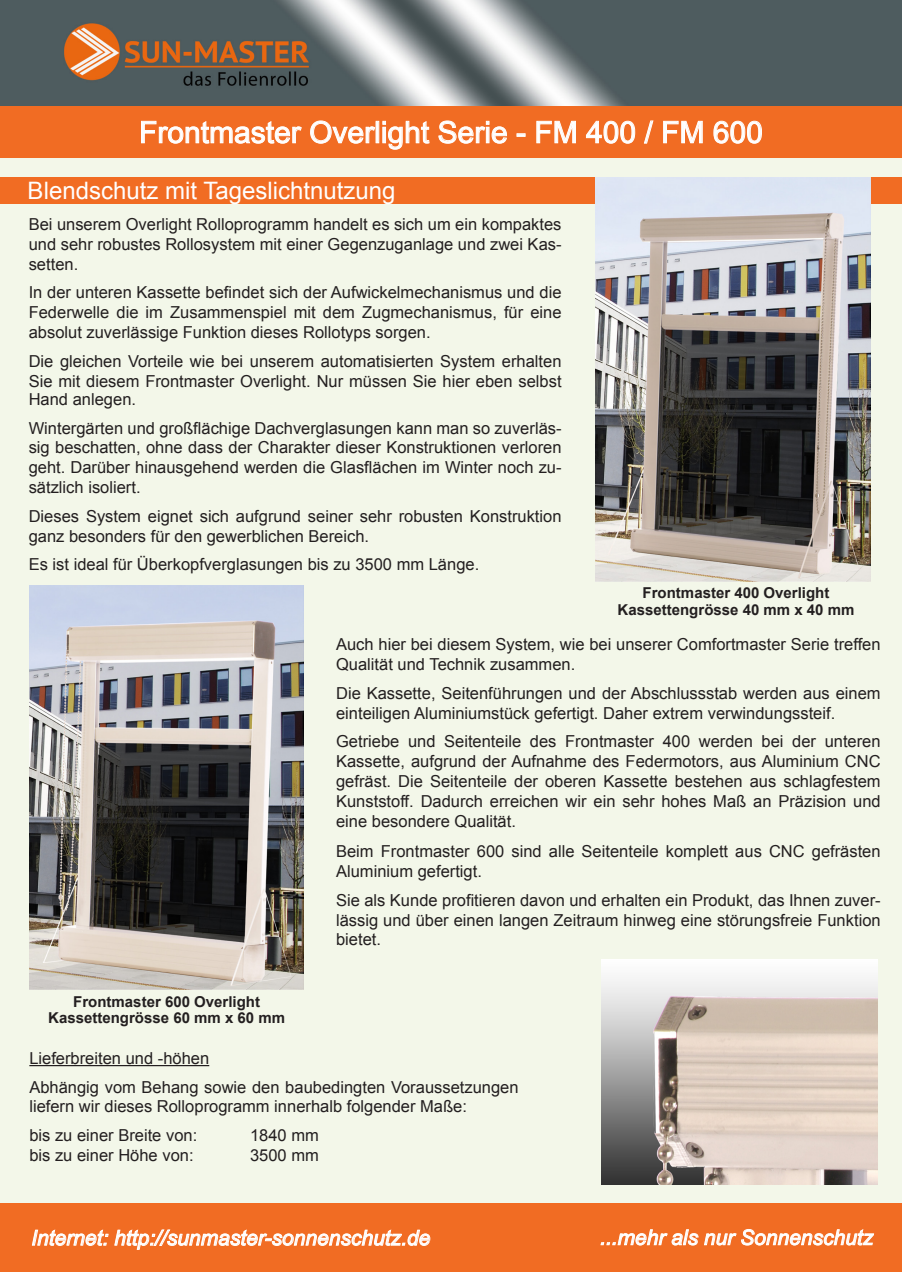
<style>
.page{position:relative;width:902px;height:1272px;background:#fff}
.page>*{position:absolute;margin:0;border:0;box-sizing:border-box;transform-origin:0 0}
.t1{font:30px "Arial";color:#fff}
.t2{font:24px "Arial";color:#fff}
.t3{font:italic 21px "Arial";color:#fff}
.t4{font:16.5px/19.8px "Arial";color:#231f20}
.t5{font:700 15px "Arial";color:#231f20}
</style>
<div class="page">
<img style="left:0;top:0;width:901px;height:1203px">
<div style="left:0;top:1203px;width:901px;height:68px;background:#f16c23"></div>
<div style="left:0;top:178px;width:901px;height:26px;background:#f16c23"></div>
<div style="left:0;top:106px;width:901px;height:51px;background:#f16c23"></div>
<svg style="left:141px;top:120px;width:161px;height:24px"></svg>
<svg style="left:310px;top:120px;width:65px;height:24px"></svg>
<svg style="left:382px;top:120px;width:48px;height:30px"></svg>
<svg style="left:438px;top:120px;width:69px;height:24px"></svg>
<svg style="left:516px;top:133px;width:9px;height:4px"></svg>
<svg style="left:536px;top:120px;width:40px;height:23px"></svg>
<svg style="left:586px;top:120px;width:49px;height:24px"></svg>
<svg style="left:644px;top:120px;width:9px;height:24px"></svg>
<svg style="left:663px;top:120px;width:40px;height:23px"></svg>
<svg style="left:713px;top:120px;width:49px;height:24px"></svg>
<img style="left:595px;top:178px;width:275px;height:403px">
<img style="left:29px;top:585px;width:275px;height:404px">
<img style="left:601px;top:959px;width:276px;height:225px">
<hr style="left:29px;top:1064px;width:180px;height:2px;background:#231f20">
<svg style="left:32px;top:1229px;width:398px;height:21px"></svg>
<svg style="left:600px;top:1229px;width:274px;height:16px"></svg>
<p class="t1" style="left:139px;top:113px;width:625px">Frontmaster Overlight Serie - FM 400 / FM 600</p>
<p class="t2" style="left:28px;top:175px;width:369px">Blendschutz mit Tageslichtnutzung</p>
<p class="t4" style="left:29px;top:214px;width:534px;text-align:justify">Bei unserem Overlight Rolloprogramm handelt es sich um ein kompaktes und sehr robustes Rollosystem mit einer Gegenzuganlage und zwei Kas&shy;setten.</p>
<p class="t4" style="left:29px;top:283px;width:534px;text-align:justify">In der unteren Kassette befindet sich der Aufwickelmechanismus und die Federwelle die im Zusammenspiel mit dem Zugmechanismus, für eine absolut zuverlässige Funktion dieses Rollotyps sorgen.</p>
<p class="t4" style="left:29px;top:351px;width:534px">Die gleichen Vorteile wie bei unserem automatisierten System erhalten<br>Sie mit diesem Frontmaster Overlight. Nur müssen Sie hier eben selbst</p>
<p class="t4" style="left:29px;top:389px;width:109px">Hand anlegen.</p>
<p class="t4" style="left:29px;top:418px;width:534px;text-align:justify">Wintergärten und großflächige Dachverglasungen kann man so zuverläs&shy;sig beschatten, ohne dass der Charakter dieser Konstruktionen verloren geht. Darüber hinausgehend werden die Glasflächen im Winter noch zu&shy;sätzlich isoliert.</p>
<p class="t4" style="left:29px;top:506px;width:534px">Dieses System eignet sich aufgrund seiner sehr robusten Konstruktion ganz besonders für den gewerblichen Bereich.</p>
<p class="t4" style="left:29px;top:555px;width:452px">Es ist ideal für Überkopfverglasungen bis zu 3500 mm Länge.</p>
<p class="t5" style="left:642px;top:583px;width:188px">Frontmaster 400 Overlight</p>
<p class="t5" style="left:617px;top:599px;width:238px">Kassettengrösse 40 mm x 40 mm</p>
<p class="t5" style="left:73px;top:991px;width:188px">Frontmaster 600 Overlight</p>
<p class="t5" style="left:48px;top:1007px;width:238px">Kassettengrösse 60 mm x 60 mm</p>
<p class="t4" style="left:336px;top:634px;width:546px">Auch hier bei diesem System, wie bei unserer Comfortmaster Serie treffen<br>Qualität und Technik zusammen.</p>
<p class="t4" style="left:336px;top:683px;width:546px">Die Kassette, Seitenführungen und der Abschlussstab werden aus einem einteiligen Aluminiumstück gefertigt. Daher extrem verwindungssteif.</p>
<p class="t4" style="left:336px;top:731px;width:546px;text-align:justify">Getriebe und Seitenteile des Frontmaster 400 werden bei der unteren Kassette, aufgrund der Aufnahme des Federmotors, aus Aluminium CNC gefräst. Die Seitenteile der oberen Kassette bestehen aus schlagfestem Kunststoff. Dadurch erreichen wir ein sehr hohes Maß an Präzision und eine besondere Qualität.</p>
<p class="t4" style="left:336px;top:841px;width:546px">Beim Frontmaster 600 sind alle Seitenteile komplett aus CNC gefrästen<br>Aluminium gefertigt.</p>
<p class="t4" style="left:336px;top:890px;width:546px;text-align:justify">Sie als Kunde profitieren davon und erhalten ein Produkt, das Ihnen zuver&shy;lässig und über einen langen Zeitraum hinweg eine störungsfreie Funktion bietet.</p>
<p class="t4" style="left:29px;top:1048px;width:181px">Lieferbreiten und -höhen</p>
<p class="t4" style="left:29px;top:1077px;width:490px">Abhängig vom Behang sowie den baubedingten Voraussetzungen liefern wir dieses Rolloprogramm innerhalb folgender Maße:</p>
<p class="t4" style="left:29px;top:1125px;width:169px">bis zu einer Breite von:</p>
<p class="t4" style="left:250px;top:1125px;width:70px">1840 mm</p>
<p class="t4" style="left:29px;top:1145px;width:166px">bis zu einer Höhe von:</p>
<p class="t4" style="left:250px;top:1145px;width:70px">3500 mm</p>
<p class="t3" style="left:31px;top:1224px;width:400px">Internet: http://sunmaster-sonnenschutz.de</p>
<p class="t3" style="left:600px;top:1223px;width:275px">...mehr als nur Sonnenschutz</p>
</div>
